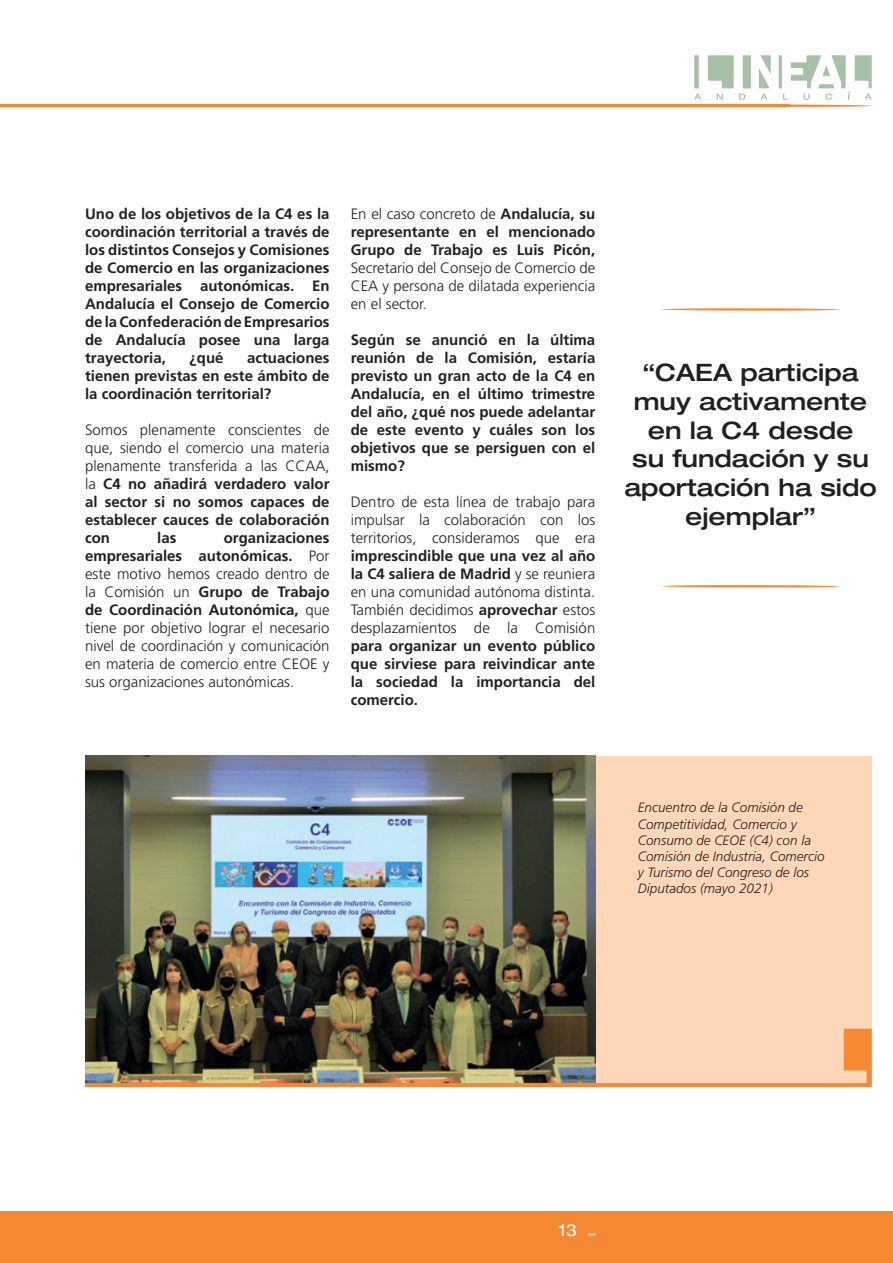
<style>
.page{position:relative;width:893px;height:1263px;background:#fff}
.page>*{position:absolute;margin:0;border:0;box-sizing:border-box;transform-origin:0 0}
.t1{font:500 expanded 24px/28.8px "Helvetica Neue LT Pro";color:#231f20;text-align:center}
.t2{font:expanded 16.5px "Helvetica Neue LT Pro";color:#fff}
.t3{font:300 15px/18px "Frutiger LT Std";color:#231f20;text-align:justify}
.t4{font:700 15px/18px "Frutiger LT Std";color:#231f20;text-align:justify}
.t5{font:italic 300 13.5px/16.2px "Frutiger LT Std";color:#231f20}
.s1{font-weight:700}
.s2{font-weight:300}
</style>
<div class="page">
<div style="left:595px;top:756px;width:277px;height:331px;background:#fdd7b7"></div>
<div style="left:0;top:1212px;width:893px;height:51px;background:#f58832"></div>
<svg style="left:588px;top:1233px;width:7px;height:3px"></svg>
<svg style="left:694px;top:55px;width:178px;height:52px"></svg>
<hr style="left:0;top:105px;width:789px;height:2px;background:#f58832">
<svg style="left:662px;top:585px;width:177px;height:2px"></svg>
<svg style="left:662px;top:308px;width:177px;height:3px"></svg>
<img style="left:85px;top:756px;width:510px;height:273px">
<img style="left:85px;top:1029px;width:787px;height:58px">
<p class="t4" style="left:85px;top:204px;width:246px">Uno de los objetivos de la C4 es la coordinación territorial a través de los distintos Consejos y Comisiones de Comercio en las organizaciones empresariales autonómicas. En Andalucía el Consejo de Comercio de la Confederación de Empresarios de Andalucía posee una larga trayectoria,</p>
<p class="t4" style="left:85px;top:348px;width:246px;text-indent:162px">actuaciones tienen previstas en este ámbito de la coordinación territorial?</p>
<p class="t3" style="left:85px;top:421px;width:246px">Somos plenamente conscientes de que, siendo el comercio una materia plenamente transferida a las CCAA, la <span class="s1">C4 no añadirá verdadero valor al sector si no somos capaces de establecer cauces de colaboración con</span></p>
<p class="t4" style="left:189px;top:348px;width:36px">¿qué</p>
<p class="t4" style="left:157px;top:528px;width:21px">las</p>
<p class="t3" style="left:85px;top:529px;width:246px;text-indent:139px"><span class="s1">organizaciones empresariales autonómicas.</span> Por este motivo hemos creado dentro de la Comisión un <span class="s1">Grupo de Trabajo de Coordinación Autonómica,</span> que tiene por objetivo lograr el necesario nivel de coordinación y comunicación en materia de comercio entre CEOE y sus organizaciones autonómicas.</p>
<p class="t4" style="left:351px;top:204px;width:246px"><span class="s2">En el caso concreto de</span> Andalucía, su representante en el mencionado Grupo de Trabajo es Luis Picón,</p>
<p class="t3" style="left:351px;top:259px;width:246px">Secretario del Consejo de Comercio de CEA y persona de dilatada experiencia en el sector.</p>
<p class="t4" style="left:351px;top:330px;width:246px">Según se anunció en la última reunión de la Comisión, estaría previsto un gran acto de la C4 en Andalucía, en el último trimestre del año, ¿qué nos puede adelantar de este evento y cuáles son los objetivos que se persiguen con el mismo?</p>
<p class="t3" style="left:351px;top:493px;width:246px">Dentro de esta línea de trabajo para impulsar la colaboración con los territorios, consideramos que era</p>
<p class="t3" style="left:351px;top:547px;width:246px"><span class="s1">imprescindible que una vez al año la C4 saliera de Madrid</span> y se reuniera en una comunidad autónoma distinta.<br>También decidimos <span class="s1">aprovechar</span> estos desplazamientos de la Comisión</p>
<p class="t4" style="left:351px;top:636px;width:246px">para organizar un evento público que sirviese para reivindicar ante la sociedad la importancia del comercio.</p>
<h1 class="t1" style="left:624px;top:357px;width:254px">“CAEA participa muy activamente en la C4 desde<br>su fundación y su aportación ha sido ejemplar”</h1>
<p class="t5" style="left:638px;top:800px;width:188px">Encuentro de la Comisión de<br>Competitividad, Comercio y<br>Consumo de CEOE (C4) con la<br>Comisión de Industria, Comercio y Turismo del Congreso de los<br>Diputados (mayo 2021)</p>
<p class="t2" style="left:559px;top:1220px;width:20px">13</p>
</div>
